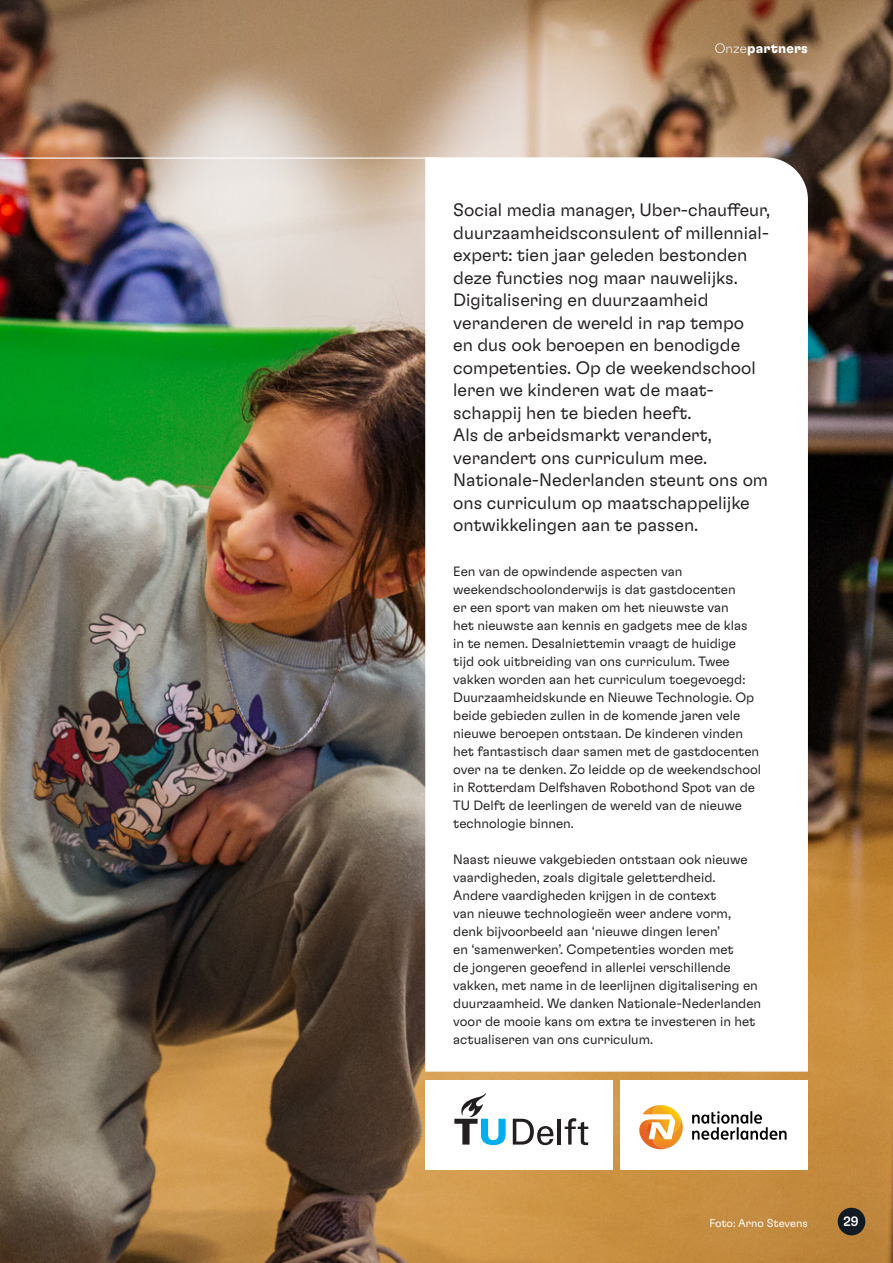
<style>
.page{position:relative;width:893px;height:1263px;background:#fff}
.page>*{position:absolute;margin:0;border:0;box-sizing:border-box;transform-origin:0 0}
.t1{font:300 18px/22.5px "GT Flexa";color:#231f20}
.t2{font:300 13.5px/18px "GT Flexa";color:#231f20}
.t3{font:700 13.5px "GT Flexa Trial";letter-spacing:.015em;color:#fff}
.t4{font:500 13.5px "GT Flexa";color:#fff}
.t5{font:300 11.25px "GT Flexa";color:#fff}
.s1{font-weight:100}
</style>
<div class="page">
<img style="left:0;top:0;width:893px;height:1263px">
<svg style="left:425px;top:157px;width:383px;height:914px"></svg>
<img style="left:0;top:157px;width:438px;height:487px">
<div style="left:838px;top:1208px;width:27px;height:27px;background:#121b21;border-radius:50%"></div>
<div style="left:621px;top:1080px;width:187px;height:89px;background:#fff"></div>
<svg style="left:639px;top:1105px;width:44px;height:45px"></svg>
<svg style="left:692px;top:1111px;width:94px;height:29px"></svg>
<div style="left:425px;top:1080px;width:187px;height:89px;background:#fff"></div>
<svg style="left:454px;top:1093px;width:52px;height:52px"></svg>
<hr style="left:557px;top:1119px;width:4px;height:25px;background:#231f20">
<svg style="left:565px;top:1118px;width:23px;height:27px"></svg>
<svg style="left:513px;top:1119px;width:40px;height:26px"></svg>
<p class="t3" style="left:715px;top:44px;width:95px"><span class="s1">Onze</span>partners</p>
<p class="t1" style="left:453px;top:198px;width:318px">Social media manager, Uber-chauffeur, duurzaamheidsconsulent of millennial&shy;expert: tien jaar geleden bestonden deze functies nog maar nauwelijks.<br>Digitalisering en duurzaamheid veranderen de wereld in rap tempo<br>en dus ook beroepen en benodigde competenties. Op de weekendschool leren we kinderen wat de maat&shy;schappij hen te bieden heeft.<br>Als de arbeidsmarkt verandert, verandert ons curriculum mee.<br>Nationale-Nederlanden steunt ons om ons curriculum op maatschappelijke ontwikkelingen aan te passen.</p>
<p class="t2" style="left:453px;top:562px;width:309px">Een van de opwindende aspecten van weekendschoolonderwijs is dat gastdocenten<br>er een sport van maken om het nieuwste van<br>het nieuwste aan kennis en gadgets mee de klas in te nemen. Desalniettemin vraagt de huidige<br>tijd ook uitbreiding van ons curriculum. Twee vakken worden aan het curriculum toegevoegd:<br>Duurzaamheidskunde en Nieuwe Technologie. Op beide gebieden zullen in de komende jaren vele nieuwe beroepen ontstaan. De kinderen vinden het fantastisch daar samen met de gastdocenten over na te denken. Zo leidde op de weekendschool in Rotterdam Delfshaven Robothond Spot van de TU Delft de leerlingen de wereld van de nieuwe technologie binnen.</p>
<p class="t2" style="left:453px;top:850px;width:309px">Naast nieuwe vakgebieden ontstaan ook nieuwe vaardigheden, zoals digitale geletterdheid.<br>Andere vaardigheden krijgen in de context<br>van nieuwe technologieën weer andere vorm, denk bijvoorbeeld aan ‘nieuwe dingen leren’<br>en ‘samenwerken’. Competenties worden met<br>de jongeren geoefend in allerlei verschillende vakken, met name in de leerlijnen digitalisering en duurzaamheid. We danken Nationale-Nederlanden voor de mooie kans om extra te investeren in het actualiseren van ons curriculum.</p>
<p class="t5" style="left:709px;top:1216px;width:100px">Foto: Arno Stevens</p>
<p class="t4" style="left:844px;top:1213px;width:17px">29</p>
</div>
